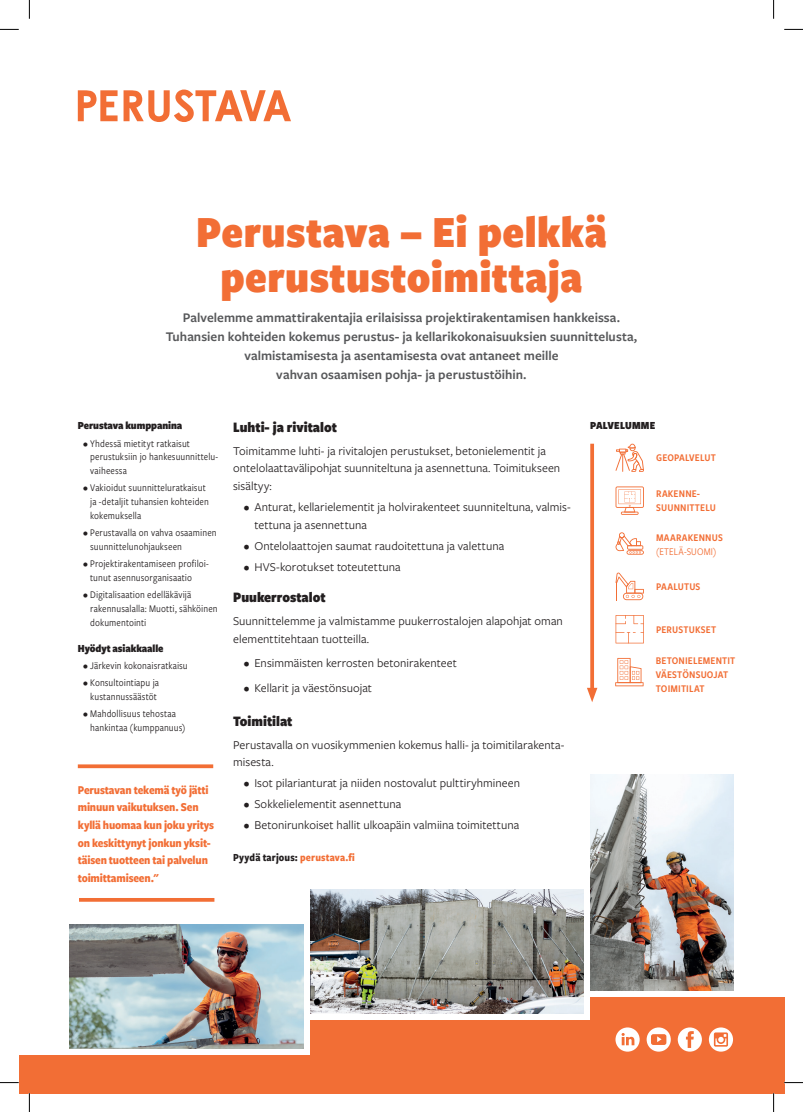
<style>
.page{position:relative;width:803px;height:1112px;background:#fff}
.page>*{position:absolute;margin:0;border:0;box-sizing:border-box;transform-origin:0 0}
.t1{font:900 46.25px/45px "Freight Sans Cnd Pro";letter-spacing:.01em;color:#f26e35;text-align:center}
.t2{font:900 15px "Freight Sans Cnd Pro";color:#231f20}
.t3{font:600 13.75px/18.8px "Freight Sans Pro";letter-spacing:.005em;color:#57585a;text-align:center}
.t4{font:12.5px/17.5px "Freight Sans Pro";letter-spacing:.005em;color:#231f20}
.t5{font:700 12.5px/17.5px "Freight Sans Cnd Pro";letter-spacing:-.01em;color:#f26e35}
.t6{font:900 11.25px "Freight Sans Cnd Pro";letter-spacing:-.005em;color:#231f20}
.t7{font:700 11.25px "Freight Sans Cnd Pro";letter-spacing:.015em;color:#231f20}
.t8{font:900 11.25px "Freight Sans Cnd Pro";letter-spacing:.015em;color:#231f20}
.t9{font:10.62px/13.8px "Freight Sans Cnd Pro";letter-spacing:.01em;color:#231f20}
.t10{font:10.62px/13.8px "Freight Sans Cnd Pro Semi";letter-spacing:.015em;color:#f26e35}
.t11{font:10.62px "Freight Sans Cnd Pro";letter-spacing:.015em;color:#f26e35}
.s1{color:#f26e35}
</style>
<div class="page">
<div style="left:590px;top:997px;width:194px;height:85px;background:#f26e35"></div>
<div style="left:310px;top:1020px;width:287px;height:72px;background:#f26e35"></div>
<div style="left:19px;top:1054px;width:765px;height:38px;background:#f26e35"></div>
<svg style="left:615px;top:443px;width:29px;height:28px"></svg>
<svg style="left:615px;top:572px;width:29px;height:28px"></svg>
<svg style="left:615px;top:615px;width:29px;height:28px"></svg>
<svg style="left:615px;top:657px;width:28px;height:29px"></svg>
<svg style="left:615px;top:532px;width:29px;height:22px"></svg>
<svg style="left:615px;top:486px;width:29px;height:28px"></svg>
<svg style="left:590px;top:443px;width:4px;height:244px"></svg>
<svg style="left:587px;top:687px;width:10px;height:15px"></svg>
<img style="left:590px;top:774px;width:143px;height:216px">
<img style="left:310px;top:889px;width:274px;height:124px">
<svg style="left:678px;top:1027px;width:24px;height:24px"></svg>
<svg style="left:709px;top:1027px;width:24px;height:24px"></svg>
<svg style="left:646px;top:1027px;width:25px;height:24px"></svg>
<svg style="left:615px;top:1027px;width:25px;height:24px"></svg>
<img style="left:70px;top:924px;width:233px;height:123px">
<svg style="left:78px;top:90px;width:40px;height:31px"></svg>
<svg style="left:124px;top:89px;width:167px;height:33px"></svg>
<svg style="left:78px;top:764px;width:135px;height:4px"></svg>
<svg style="left:79px;top:898px;width:135px;height:3px"></svg>
<svg style="left:0;top:29px;width:19px;height:1px"></svg>
<svg style="left:784px;top:29px;width:19px;height:1px"></svg>
<svg style="left:0;top:1082px;width:19px;height:1px"></svg>
<svg style="left:784px;top:1081px;width:19px;height:2px"></svg>
<svg style="left:29px;top:0;width:1px;height:19px"></svg>
<svg style="left:29px;top:1092px;width:1px;height:19px"></svg>
<svg style="left:773px;top:0;width:1px;height:19px"></svg>
<svg style="left:773px;top:1092px;width:1px;height:19px"></svg>
<h1 class="t1" style="left:196px;top:208px;width:412px">Perustava – Ei pelkkä perustustoimittaja</h1>
<p class="t3" style="left:166px;top:308px;width:473px">Palvelemme ammattirakentajia erilaisissa projektirakentamisen hankkeissa.<br>Tuhansien kohteiden kokemus perustus- ja kellarikokonaisuuksien suunnittelusta, valmistamisesta ja asentamisesta ovat antaneet meille<br>vahvan osaamisen pohja- ja perustustöihin.</p>
<p class="t6" style="left:78px;top:417px;width:106px">Perustava kumppanina</p>
<p class="t9" style="left:90px;top:436px;width:130px;text-indent:-7px">• Yhdessä mietityt ratkaisut perustuksiin jo hankesuunnittelu&shy;vaiheessa</p>
<p class="t9" style="left:90px;top:480px;width:120px;text-indent:-7px">• Vakioidut suunnitteluratkaisut ja -detaljit tuhansien kohteiden kokemuksella</p>
<p class="t9" style="left:90px;top:525px;width:128px;text-indent:-7px">• Perustavalla on vahva osaaminen suunnittelunohjaukseen</p>
<p class="t9" style="left:90px;top:556px;width:120px;text-indent:-7px">• Projektirakentamiseen profiloi&shy;tunut asennusorganisaatio</p>
<p class="t9" style="left:90px;top:587px;width:129px;text-indent:-7px">• Digitalisaation edelläkävijä rakennusalalla: Muotti, sähköinen dokumentointi</p>
<p class="t6" style="left:78px;top:640px;width:87px">Hyödyt asiakkaalle</p>
<p class="t9" style="left:83px;top:658px;width:106px">• Järkevin kokonaisratkaisu</p>
<p class="t9" style="left:83px;top:675px;width:78px;text-align:center">• Konsultointiapu ja kustannussäästöt</p>
<p class="t9" style="left:90px;top:706px;width:96px;text-indent:-7px">• Mahdollisuus tehostaa hankintaa (kumppanuus)</p>
<p class="t5" style="left:78px;top:780px;width:138px">Perustavan tekemä työ jätti minuun vaikutuksen. Sen kyllä huomaa kun joku yritys on keskittynyt jonkun yksit&shy;täisen tuotteen tai palvelun toimittamiseen."</p>
<p class="t2" style="left:233px;top:416px;width:105px">Luhti- ja rivitalot</p>
<p class="t4" style="left:233px;top:441px;width:329px">Toimitamme luhti- ja rivitalojen perustukset, betonielementit ja ontelolaattavälipohjat suunniteltuna ja asennettuna. Toimitukseen sisältyy:</p>
<p class="t4" style="left:254px;top:497px;width:318px;text-indent:-11px">• Anturat, kellarielementit ja holvirakenteet suunniteltuna, valmis&shy;tettuna ja asennettuna</p>
<p class="t4" style="left:244px;top:536px;width:262px">• Ontelolaattojen saumat raudoitettuna ja valettuna</p>
<p class="t4" style="left:244px;top:557px;width:158px">• HVS-korotukset toteutettuna</p>
<p class="t2" style="left:233px;top:587px;width:94px">Puukerrostalot</p>
<p class="t4" style="left:233px;top:611px;width:331px">Suunnittelemme ja valmistamme puukerrostalojen alapohjat oman elementtitehtaan tuotteilla.</p>
<p class="t4" style="left:244px;top:654px;width:215px">• Ensimmäisten kerrosten betonirakenteet</p>
<p class="t4" style="left:244px;top:678px;width:130px">• Kellarit ja väestönsuojat</p>
<p class="t2" style="left:233px;top:710px;width:61px">Toimitilat</p>
<p class="t4" style="left:233px;top:735px;width:333px">Perustavalla on vuosikymmenien kokemus halli- ja toimitilarakenta&shy;misesta.</p>
<p class="t4" style="left:244px;top:773px;width:278px">• Isot pilarianturat ja niiden nostovalut pulttiryhmineen</p>
<p class="t4" style="left:244px;top:794px;width:159px">• Sokkelielementit asennettuna</p>
<p class="t4" style="left:244px;top:815px;width:277px">• Betonirunkoiset hallit ulkoapäin valmiina toimitettuna</p>
<p class="t7" style="left:233px;top:849px;width:123px">Pyydä tarjous: <span class="s1">perustava.fi</span></p>
<p class="t8" style="left:590px;top:417px;width:67px">PALVELUMME</p>
<p class="t10" style="left:656px;top:450px;width:61px">GEOPALVELUT</p>
<p class="t10" style="left:656px;top:486px;width:61px">RAKENNE-<br>SUUNNITTELU</p>
<p class="t10" style="left:656px;top:530px;width:68px">MAARAKENNUS</p>
<p class="t11" style="left:656px;top:544px;width:62px">(ETELÄ-SUOMI)</p>
<p class="t10" style="left:656px;top:579px;width:46px">PAALUTUS</p>
<p class="t10" style="left:656px;top:622px;width:62px">PERUSTUKSET</p>
<p class="t10" style="left:656px;top:653px;width:81px">BETONIELEMENTIT<br>VÄESTÖNSUOJAT<br>TOIMITILAT</p>
</div>
